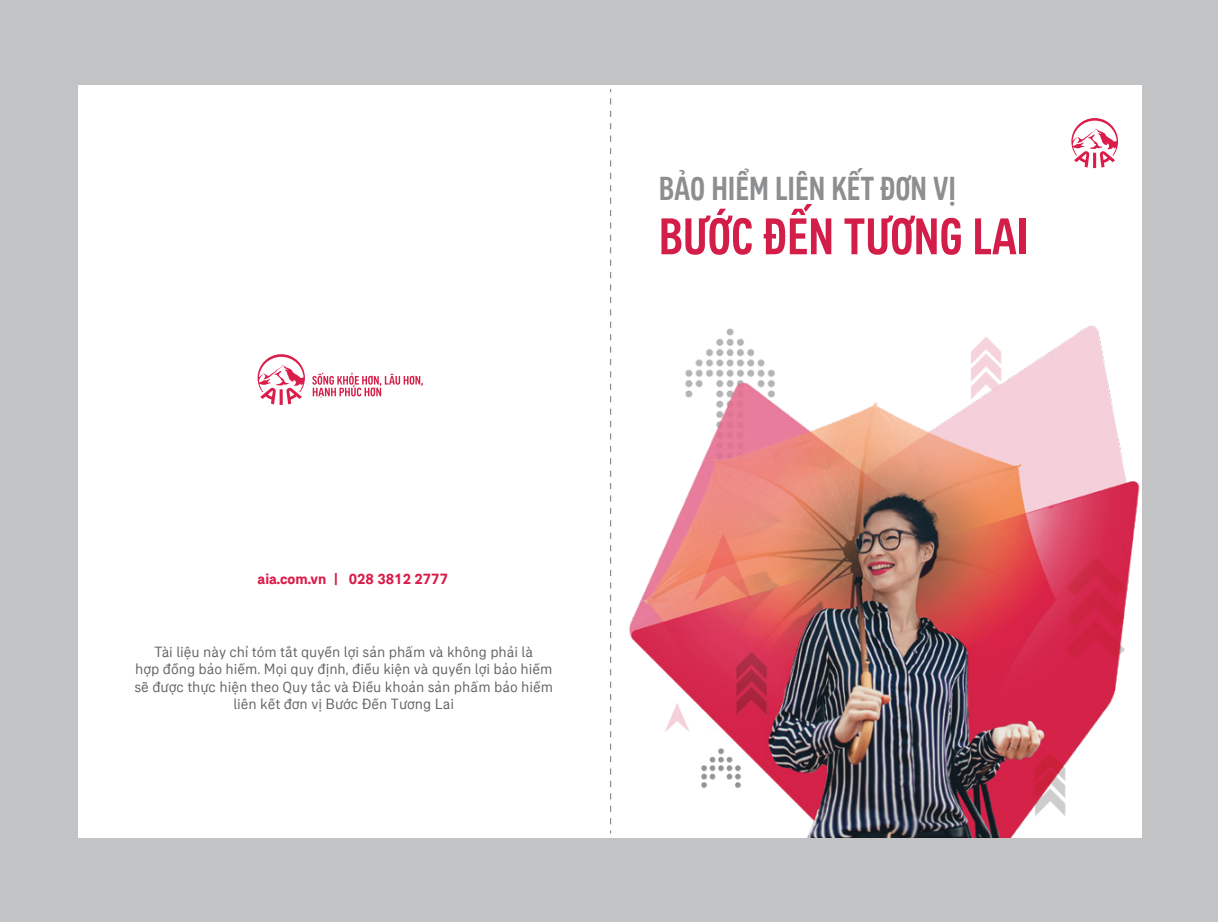
<style>
.page{position:relative;width:1221px;height:922px;background:#fff}
.page>*{position:absolute;margin:0;border:0;box-sizing:border-box;transform-origin:0 0}
.t1{font:500 condensed 52.75px "AIA Everest";color:#d31e49}
.t2{font:500 condensed 33.75px "AIA Everest";color:#8c8e90}
.t3{font:15px/17.5px "AIA Everest";color:#606161;text-align:center}
.t4{font:700 15px "AIA Everest";color:#da1d4a}
</style>
<div class="page">
<div style="left:1px;top:0;width:1217px;height:921px;background:#c2c3c4"></div>
<div style="left:79px;top:85px;width:1063px;height:752px;background:#fff"></div>
<svg style="left:610px;top:98px;width:1px;height:735px"></svg>
<svg style="left:312px;top:372px;width:111px;height:25px"></svg>
<svg style="left:258px;top:354px;width:47px;height:51px"></svg>
<img style="left:629px;top:118px;width:511px;height:719px">
<h2 class="t2" style="left:659px;top:167px;width:299px">BẢO HIỂM LIÊN KẾT ĐƠN VỊ</h2>
<h1 class="t1" style="left:659px;top:202px;width:372px">BƯỚC ĐẾN TƯƠNG LAI</h1>
<p class="t4" style="left:258px;top:569px;width:192px">aia.com.vn | 028 3812 2777</p>
<p class="t3" style="left:134px;top:642px;width:420px">Tài liệu này chỉ tóm tắt quyền lợi sản phẩm và không phải là<br>hợp đồng bảo hiểm. Mọi quy định, điều kiện và quyền lợi bảo hiểm sẽ được thực hiện theo Quy tắc và Điều khoản sản phẩm bảo hiểm liên kết đơn vị Bước Đến Tương Lai</p>
</div>
